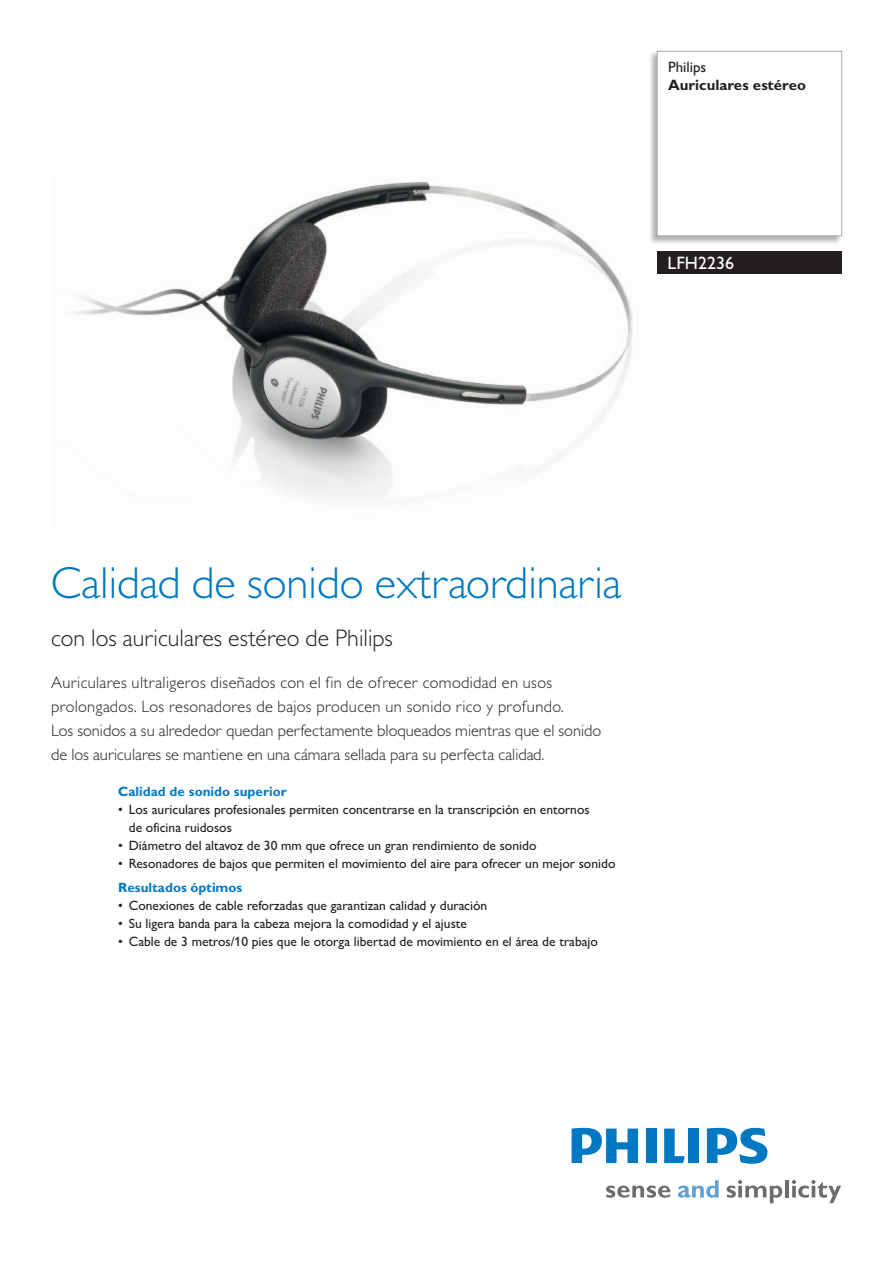
<style>
.page{position:relative;width:893px;height:1263px;background:#fff}
.page>*{position:absolute;margin:0;border:0;box-sizing:border-box;transform-origin:0 0}
.t1{font:300 45px "Gill Sans MT Pro";color:#0079c2}
.t2{font:300 24px "Gill Sans MT Pro";color:#231f20}
.t3{font:500 18px "Gill Sans MT Pro";color:#fff}
.t4{font:300 16.5px/24px "Gill Sans MT Pro";color:#231f20}
.t5{font:700 15px "Gill Sans MT Pro";color:#231f20}
.t6{font:500 15px "Gill Sans MT Pro";color:#231f20}
.t7{font:500 13.5px/18px "Gill Sans MT Pro";color:#231f20}
.t8{font:700 13.5px "Gill Sans MT Pro";color:#0079c2}
</style>
<div class="page">
<svg style="left:606px;top:1185px;width:64px;height:13px"></svg>
<svg style="left:727px;top:1180px;width:55px;height:23px"></svg>
<hr style="left:785px;top:1180px;width:4px;height:17px;background:#6c6d70">
<svg style="left:792px;top:1180px;width:49px;height:23px"></svg>
<svg style="left:678px;top:1180px;width:41px;height:18px"></svg>
<svg style="left:664px;top:1128px;width:21px;height:35px"></svg>
<div style="left:646px;top:1128px;width:10px;height:35px;background:#0079c2"></div>
<div style="left:688px;top:1128px;width:11px;height:35px;background:#0079c2"></div>
<svg style="left:707px;top:1128px;width:60px;height:36px"></svg>
<svg style="left:572px;top:1128px;width:66px;height:35px"></svg>
<img style="left:74px;top:181px;width:559px;height:318px">
<div style="left:648px;top:51px;width:194px;height:194px;background:#231f20;opacity:.35"></div>
<div style="left:657px;top:51px;width:185px;height:185px;background:#fff"></div>
<div style="left:657px;top:51px;width:185px;height:185px;border:1px solid #a8a9ad"></div>
<div style="left:657px;top:251px;width:185px;height:23px;background:#231f20"></div>
<p class="t6" style="left:668px;top:58px;width:40px">Philips</p>
<p class="t5" style="left:668px;top:76px;width:139px">Auriculares estéreo</p>
<h3 class="t3" style="left:668px;top:252px;width:68px">LFH2236</h3>
<h1 class="t1" style="left:51px;top:556px;width:572px">Calidad de sonido extraordinaria</h1>
<h2 class="t2" style="left:51px;top:623px;width:343px">con los auriculares estéreo de Philips</h2>
<p class="t4" style="left:51px;top:670px;width:552px">Auriculares ultraligeros diseñados con el fin de ofrecer comodidad en usos prolongados. Los resonadores de bajos producen un sonido rico y profundo.<br>Los sonidos a su alrededor quedan perfectamente bloqueados mientras que el sonido de los auriculares se mantiene en una cámara sellada para su perfecta calidad.</p>
<p class="t8" style="left:118px;top:783px;width:170px">Calidad de sonido superior</p>
<p class="t7" style="left:129px;top:800px;width:462px;text-indent:-11px">• Los auriculares profesionales permiten concentrarse en la transcripción en entornos de oficina ruidosos</p>
<p class="t7" style="left:118px;top:836px;width:420px">• Diámetro del altavoz de 30 mm que ofrece un gran rendimiento de sonido</p>
<p class="t7" style="left:118px;top:854px;width:499px">• Resonadores de bajos que permiten el movimiento del aire para ofrecer un mejor sonido</p>
<p class="t8" style="left:118px;top:879px;width:126px">Resultados óptimos</p>
<p class="t7" style="left:118px;top:896px;width:371px">• Conexiones de cable reforzadas que garantizan calidad y duración</p>
<p class="t7" style="left:118px;top:914px;width:350px">• Su ligera banda para la cabeza mejora la comodidad y el ajuste</p>
<p class="t7" style="left:118px;top:932px;width:481px">• Cable de 3 metros/10 pies que le otorga libertad de movimiento en el área de trabajo</p>
</div>
